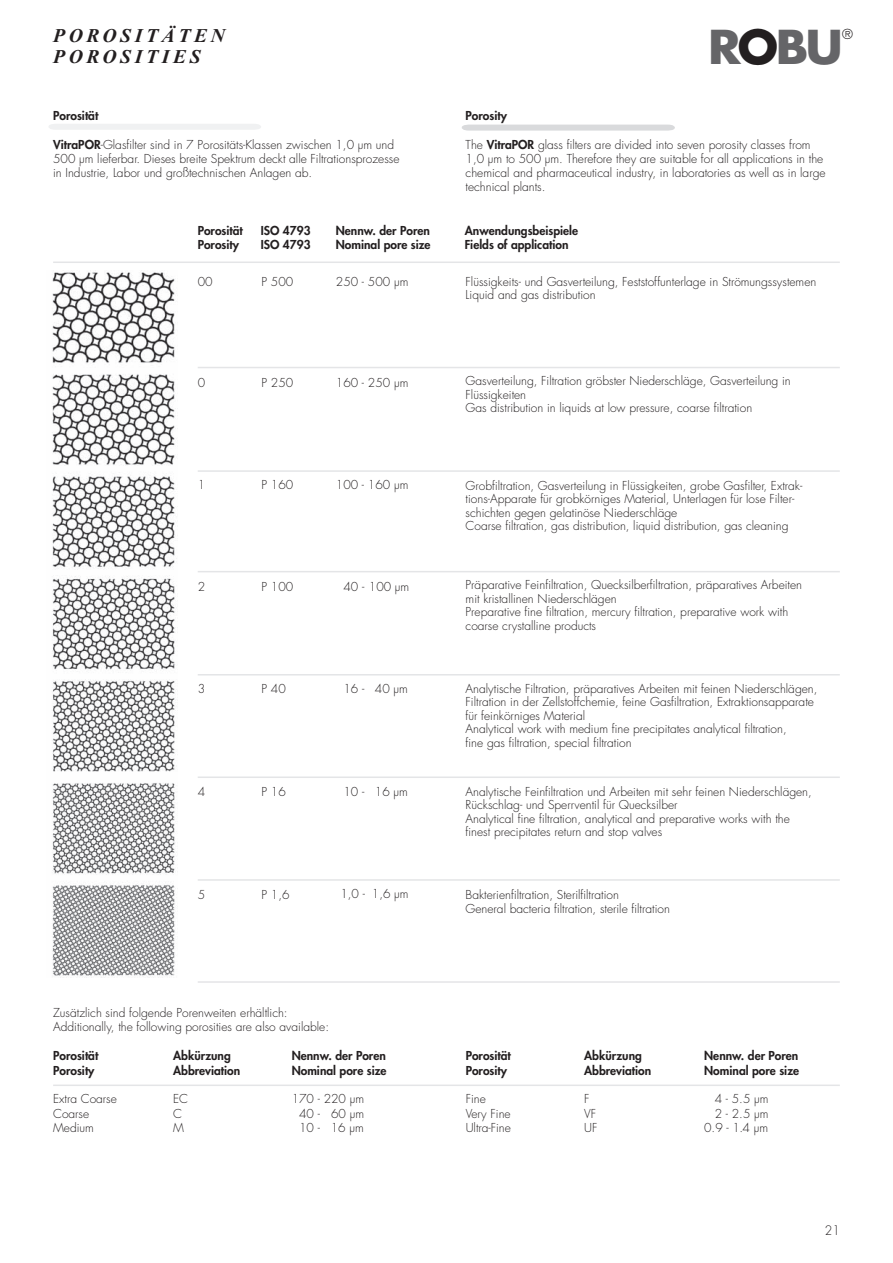
<style>
.page{position:relative;width:893px;height:1263px;background:#fff}
.page>*{position:absolute;margin:0;border:0;box-sizing:border-box;transform-origin:0 0}
.t1{font:700 45.45px "Futura";color:#656568;scale:1.06 1}
.t2{font:italic 700 19.5px/21px "Times";letter-spacing:.19em;color:#231f20}
.t3{font:300 13.5px "Futura";color:#231f20}
.t4{font:300 12.75px "Futura";color:#231f20;scale:.95 1}
.t5{font:300 12px/13.5px "Futura";color:#231f20}
.t6{font:800 12px "Futura";color:#231f20}
.s1{font-weight:800}
.s2{color:#231f20}
</style>
<div class="page">
<hr style="left:53px;top:1084px;width:787px;height:2px;background:#e4e5e7">
<hr style="left:53px;top:261px;width:787px;height:2px;background:#e4e5e7">
<hr style="left:198px;top:367px;width:642px;height:1px;background:#e4e5e7">
<svg style="left:49px;top:124px;width:212px;height:6px"></svg>
<svg style="left:462px;top:124px;width:213px;height:7px"></svg>
<img style="left:52px;top:270px;width:123px;height:708px">
<hr style="left:198px;top:470px;width:642px;height:2px;background:#e4e5e7">
<hr style="left:198px;top:571px;width:642px;height:1px;background:#e4e5e7">
<hr style="left:198px;top:674px;width:642px;height:1px;background:#e4e5e7">
<hr style="left:198px;top:776px;width:642px;height:2px;background:#e4e5e7">
<hr style="left:198px;top:879px;width:642px;height:2px;background:#e4e5e7">
<hr style="left:198px;top:981px;width:642px;height:2px;background:#e4e5e7">
<h2 class="t2" style="left:53px;top:27px;width:173px">POROSITÄTEN<br>POROSITIES</h2>
<p class="t6" style="left:53px;top:110px;width:47px">Porosität</p>
<p class="t5" style="left:53px;top:138px;width:348px;line-height:14.2px"><span class="s1">VitraPOR</span>-Glasfilter sind in 7 Porositäts-Klassen zwischen 1,0 µm und<br>500 µm lieferbar. Dieses breite Spektrum deckt alle Filtrationsprozesse in Industrie, Labor und großtechnischen Anlagen ab.</p>
<h1 class="t1" style="left:708px;top:26px;width:129px">R<span class="s2">O</span>BU</h1>
<p class="t3" style="left:842px;top:28px;width:12px">®</p>
<p class="t6" style="left:466px;top:110px;width:43px">Porosity</p>
<p class="t5" style="left:466px;top:138px;width:361px;line-height:14.2px">The <span class="s1">VitraPOR</span> glass filters are divided into seven porosity classes from 1,0 µm to 500 µm. Therefore they are suitable for all applications in the chemical and pharmaceutical industry, in laboratories as well as in large technical plants.</p>
<p class="t6" style="left:198px;top:225px;width:47px">Porosität</p>
<p class="t6" style="left:261px;top:225px;width:51px">ISO 4793</p>
<p class="t6" style="left:336px;top:225px;width:96px">Nennw. der Poren</p>
<p class="t6" style="left:465px;top:225px;width:115px">Anwendungsbeispiele</p>
<p class="t6" style="left:198px;top:239px;width:43px">Porosity</p>
<p class="t6" style="left:261px;top:239px;width:51px">ISO 4793</p>
<p class="t6" style="left:336px;top:239px;width:96px">Nominal pore size</p>
<p class="t6" style="left:465px;top:239px;width:105px">Fields of application</p>
<p class="t5" style="left:198px;top:276px;width:16px">00</p>
<p class="t5" style="left:466px;top:276px;width:352px">Flüssigkeits- und Gasverteilung, Feststoffunterlage in Strömungssystemen<br>Liquid and gas distribution</p>
<p class="t5" style="left:336px;top:276px;width:74px">250 - 500 µm</p>
<p class="t5" style="left:261px;top:276px;width:33px">P 500</p>
<p class="t5" style="left:198px;top:377px;width:9px">0</p>
<p class="t5" style="left:261px;top:377px;width:33px">P 250</p>
<p class="t5" style="left:336px;top:377px;width:74px">160 - 250 µm</p>
<p class="t5" style="left:466px;top:375px;width:327px">Gasverteilung, Filtration gröbster Niederschläge, Gasverteilung in<br>Flüssigkeiten<br>Gas distribution in liquids at low pressure, coarse filtration</p>
<p class="t5" style="left:198px;top:479px;width:9px">1</p>
<p class="t5" style="left:261px;top:479px;width:33px">P 160</p>
<p class="t5" style="left:336px;top:479px;width:74px">100 - 160 µm</p>
<p class="t5" style="left:466px;top:480px;width:338px">Grobfiltration, Gasverteilung in Flüssigkeiten, grobe Gasfilter, Extrak&shy;tions-Apparate für grobkörniges Material, Unterlagen für lose Filter&shy;schichten gegen gelatinöse Niederschläge<br>Coarse filtration, gas distribution, liquid distribution, gas cleaning</p>
<p class="t5" style="left:198px;top:581px;width:9px">2</p>
<p class="t5" style="left:261px;top:581px;width:33px">P 100</p>
<p class="t5" style="left:343px;top:581px;width:67px">40 - 100 µm</p>
<p class="t5" style="left:466px;top:579px;width:338px">Präparative Feinfiltration, Quecksilberfiltration, präparatives Arbeiten mit kristallinen Niederschlägen<br>Preparative fine filtration, mercury filtration, preparative work with coarse crystalline products</p>
<p class="t5" style="left:198px;top:683px;width:9px">3</p>
<p class="t5" style="left:198px;top:786px;width:9px">4</p>
<p class="t5" style="left:261px;top:683px;width:26px">P 40</p>
<p class="t5" style="left:261px;top:786px;width:26px">P 16</p>
<p class="t5" style="left:343px;top:683px;width:66px">16 - 40 µm</p>
<p class="t5" style="left:343px;top:786px;width:66px">10 - 16 µm</p>
<p class="t5" style="left:466px;top:683px;width:353px">Analytische Filtration, präparatives Arbeiten mit feinen Niederschlägen, Filtration in der Zellstoffchemie, feine Gasfiltration, Extraktionsapparate für feinkörniges Material<br>Analytical work with medium fine precipitates analytical filtration,<br>fine gas filtration, special filtration</p>
<p class="t5" style="left:466px;top:786px;width:348px">Analytische Feinfiltration und Arbeiten mit sehr feinen Niederschlägen, Rückschlag- und Sperrventil für Quecksilber<br>Analytical fine filtration, analytical and preparative works with the finest precipitates return and stop valves</p>
<p class="t5" style="left:198px;top:888px;width:9px">5</p>
<p class="t5" style="left:261px;top:888px;width:29px">P 1,6</p>
<p class="t5" style="left:340px;top:888px;width:70px">1,0 - 1,6 µm</p>
<p class="t5" style="left:466px;top:889px;width:206px">Bakterienfiltration, Sterilfiltration<br>General bacteria filtration, sterile filtration</p>
<p class="t5" style="left:53px;top:1006px;width:277px;line-height:14.4px">Zusätzlich sind folgende Porenweiten erhältlich:<br>Additionally, the following porosities are also available:</p>
<p class="t6" style="left:53px;top:1050px;width:47px">Porosität</p>
<p class="t6" style="left:173px;top:1050px;width:59px">Abkürzung</p>
<p class="t6" style="left:292px;top:1050px;width:96px">Nennw. der Poren</p>
<p class="t6" style="left:466px;top:1050px;width:47px">Porosität</p>
<p class="t6" style="left:584px;top:1050px;width:59px">Abkürzung</p>
<p class="t6" style="left:704px;top:1050px;width:96px">Nennw. der Poren</p>
<p class="t6" style="left:53px;top:1064px;width:43px">Porosity</p>
<p class="t6" style="left:173px;top:1064px;width:69px">Abbreviation</p>
<p class="t6" style="left:292px;top:1064px;width:96px">Nominal pore size</p>
<p class="t6" style="left:466px;top:1064px;width:43px">Porosity</p>
<p class="t6" style="left:584px;top:1064px;width:69px">Abbreviation</p>
<p class="t6" style="left:704px;top:1064px;width:96px">Nominal pore size</p>
<p class="t5" style="left:53px;top:1093px;width:65px">Extra Coarse</p>
<p class="t5" style="left:173px;top:1093px;width:16px">EC</p>
<p class="t5" style="left:292px;top:1093px;width:74px">170 - 220 µm</p>
<p class="t5" style="left:466px;top:1093px;width:22px">Fine</p>
<p class="t5" style="left:584px;top:1093px;width:7px">F</p>
<p class="t5" style="left:715px;top:1093px;width:55px">4 - 5.5 µm</p>
<p class="t5" style="left:53px;top:1108px;width:38px">Coarse</p>
<p class="t5" style="left:173px;top:1108px;width:10px">C</p>
<p class="t5" style="left:299px;top:1108px;width:67px">40 - 60 µm</p>
<p class="t5" style="left:466px;top:1108px;width:47px">Very Fine</p>
<p class="t5" style="left:584px;top:1108px;width:13px">VF</p>
<p class="t5" style="left:715px;top:1108px;width:55px">2 - 2.5 µm</p>
<p class="t5" style="left:53px;top:1122px;width:42px">Medium</p>
<p class="t5" style="left:173px;top:1122px;width:12px">M</p>
<p class="t5" style="left:299px;top:1122px;width:66px">10 - 16 µm</p>
<p class="t5" style="left:466px;top:1122px;width:47px">Ultra-Fine</p>
<p class="t5" style="left:584px;top:1122px;width:15px">UF</p>
<p class="t5" style="left:704px;top:1122px;width:65px">0.9 - 1.4 µm</p>
<p class="t4" style="left:825px;top:1224px;width:17px">21</p>
</div>
